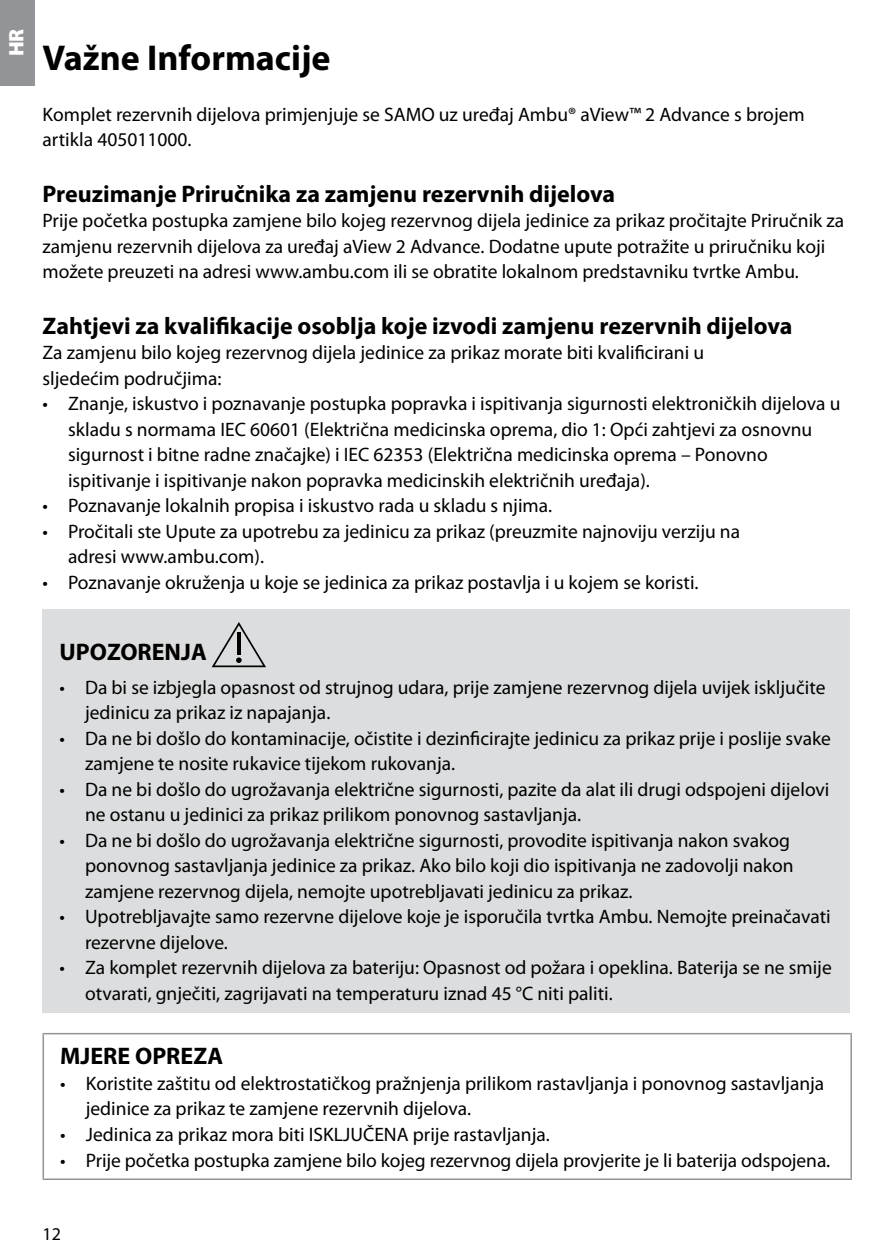
<style>
.page{position:relative;width:893px;height:1259px;background:#fff}
.page>*{position:absolute;margin:0;border:0;box-sizing:border-box;transform-origin:0 0}
.t1{font:700 36px "Myriad Pro";color:#000}
.t2{font:700 24px "Myriad Pro";color:#000}
.t3{font:900 21px "Myriad Pro";color:#fff}
.t4{font:19.5px/25.5px "Myriad Pro";color:#000}
.t5{font:18px "Myriad Pro";color:#000}
</style>
<div class="page">
<div style="left:43px;top:609px;width:807px;height:403px;background:#dcddde"></div>
<svg style="left:212px;top:622px;width:54px;height:45px"></svg>
<hr style="left:43px;top:1033px;width:809px;height:1px;background:#939498">
<hr style="left:43px;top:1034px;width:1px;height:144px;background:#939498">
<hr style="left:850px;top:1034px;width:2px;height:144px;background:#939498">
<hr style="left:43px;top:1178px;width:809px;height:2px;background:#939498">
<div style="left:0;top:0;width:34px;height:85px;background:#939498"></div>
<p class="t3" style="left:4px;top:56px;width:29px;rotate:-90deg">HR</p>
<h1 class="t1" style="left:43px;top:34px;width:290px">Važne Informacije</h1>
<p class="t4" style="left:43px;top:101px;width:764px">Komplet rezervnih dijelova primjenjuje se SAMO uz uređaj Ambu® aView™ 2 Advance s brojem artikla 405011000.</p>
<p class="t2" style="left:43px;top:178px;width:574px">Preuzimanje Priručnika za zamjenu rezervnih dijelova</p>
<p class="t4" style="left:43px;top:207px;width:803px">Prije početka postupka zamjene bilo kojeg rezervnog dijela jedinice za prikaz pročitajte Priručnik za zamjenu rezervnih dijelova za uređaj aView 2 Advance. Dodatne upute potražite u priručniku koji možete preuzeti na adresi www.ambu.com ili se obratite lokalnom predstavniku tvrtke Ambu.</p>
<p class="t2" style="left:43px;top:310px;width:752px">Zahtjevi za kvalifikacije osoblja koje izvodi zamjenu rezervnih dijelova</p>
<p class="t4" style="left:43px;top:339px;width:663px">Za zamjenu bilo kojeg rezervnog dijela jedinice za prikaz morate biti kvalificirani u sljedećim područjima:</p>
<p class="t4" style="left:68px;top:390px;width:774px;text-indent:-26px">• Znanje, iskustvo i poznavanje postupka popravka i ispitivanja sigurnosti elektroničkih dijelova u skladu s normama IEC 60601 (Električna medicinska oprema, dio 1: Opći zahtjevi za osnovnu sigurnost i bitne radne značajke) i IEC 62353 (Električna medicinska oprema – Ponovno ispitivanje i ispitivanje nakon popravka medicinskih električnih uređaja).</p>
<p class="t4" style="left:43px;top:492px;width:511px">• Poznavanje lokalnih propisa i iskustvo rada u skladu s njima.</p>
<p class="t4" style="left:68px;top:518px;width:674px;text-indent:-26px">• Pročitali ste Upute za upotrebu za jedinicu za prikaz (preuzmite najnoviju verziju na adresi www.ambu.com).</p>
<p class="t4" style="left:43px;top:569px;width:658px">• Poznavanje okruženja u koje se jedinica za prikaz postavlja i u kojem se koristi.</p>
<p class="t2" style="left:60px;top:636px;width:149px">UPOZORENJA</p>
<p class="t4" style="left:85px;top:674px;width:742px;text-indent:-26px">• Da bi se izbjegla opasnost od strujnog udara, prije zamjene rezervnog dijela uvijek isključite jedinicu za prikaz iz napajanja.</p>
<p class="t4" style="left:85px;top:725px;width:747px;text-indent:-26px">• Da ne bi došlo do kontaminacije, očistite i dezinficirajte jedinicu za prikaz prije i poslije svake zamjene te nosite rukavice tijekom rukovanja.</p>
<p class="t4" style="left:85px;top:776px;width:746px;text-indent:-26px">• Da ne bi došlo do ugrožavanja električne sigurnosti, pazite da alat ili drugi odspojeni dijelovi ne ostanu u jedinici za prikaz prilikom ponovnog sastavljanja.</p>
<p class="t4" style="left:85px;top:827px;width:710px;text-indent:-26px">• Da ne bi došlo do ugrožavanja električne sigurnosti, provodite ispitivanja nakon svakog ponovnog sastavljanja jedinice za prikaz. Ako bilo koji dio ispitivanja ne zadovolji nakon zamjene rezervnog dijela, nemojte upotrebljavati jedinicu za prikaz.</p>
<p class="t4" style="left:85px;top:903px;width:747px;text-indent:-26px">• Upotrebljavajte samo rezervne dijelove koje je isporučila tvrtka Ambu. Nemojte preinačavati rezervne dijelove.</p>
<p class="t4" style="left:85px;top:954px;width:748px;text-indent:-26px">• Za komplet rezervnih dijelova za bateriju: Opasnost od požara i opeklina. Baterija se ne smije otvarati, gnječiti, zagrijavati na temperaturu iznad 45 °C niti paliti.</p>
<p class="t2" style="left:60px;top:1040px;width:164px">MJERE OPREZA</p>
<p class="t4" style="left:86px;top:1070px;width:740px;text-indent:-26px">• Koristite zaštitu od elektrostatičkog pražnjenja prilikom rastavljanja i ponovnog sastavljanja jedinice za prikaz te zamjene rezervnih dijelova.</p>
<p class="t4" style="left:60px;top:1121px;width:491px">• Jedinica za prikaz mora biti ISKLJUČENA prije rastavljanja.</p>
<p class="t4" style="left:60px;top:1147px;width:771px">• Prije početka postupka zamjene bilo kojeg rezervnog dijela provjerite je li baterija odspojena.</p>
<p class="t5" style="left:43px;top:1223px;width:20px">12</p>
</div>
